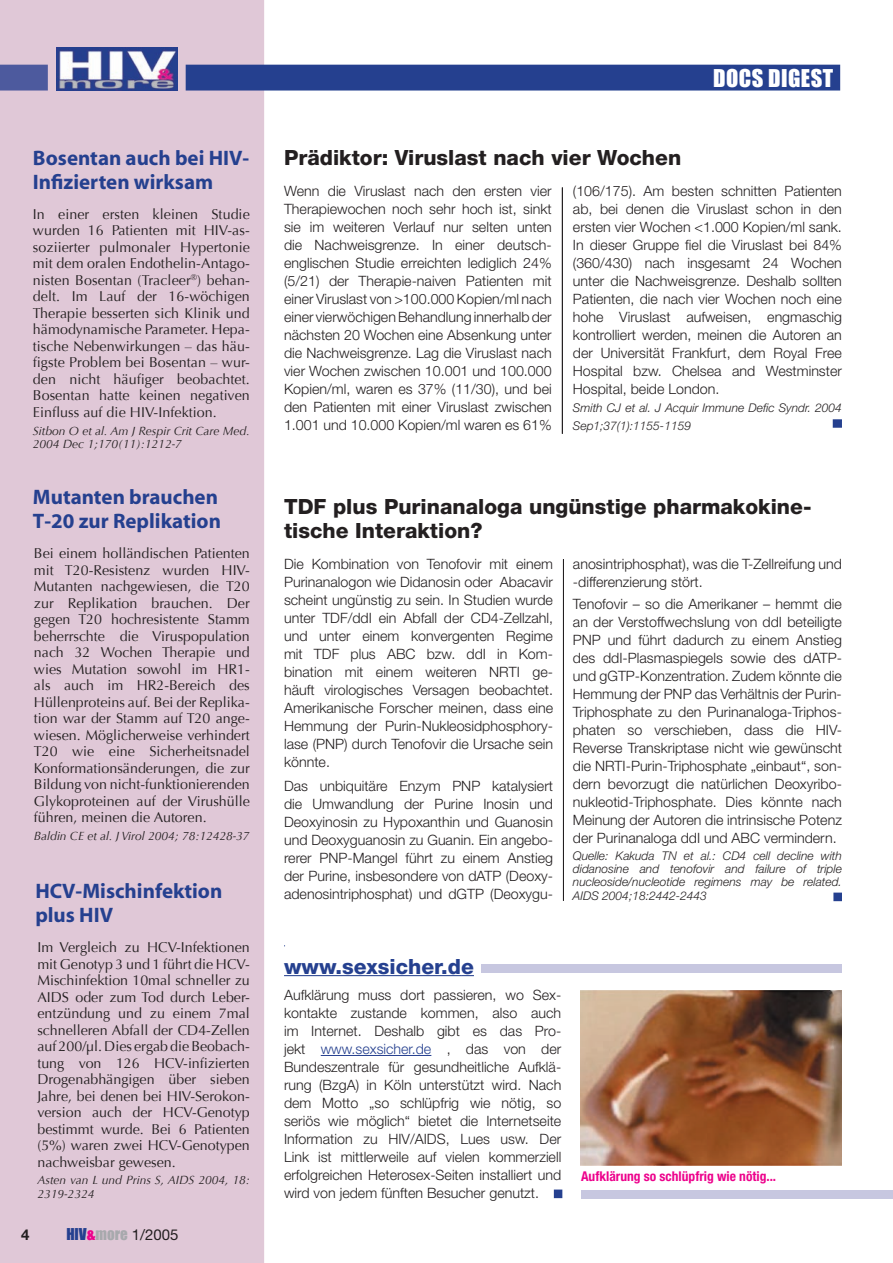
<style>
.page{position:relative;width:893px;height:1263px;background:#fff}
.page>*{position:absolute;margin:0;border:0;box-sizing:border-box;transform-origin:0 0}
.t1{font:22.5px "Impact";letter-spacing:.02em;color:#fff}
.t2{font:700 21px/24px "Myriad";color:#25408f}
.t3{font:800 21px/24px "Helvetica Neue";color:#231f20}
.t4{font:800 21px "Helvetica Neue";color:#25408f}
.t5{font:15px "Helvetica Neue";color:#231f20}
.t6{font:700 15px "Helvetica Neue";color:#231f20}
.Body_Text{font:300 14.25px/18px "Helvetica Neue";color:#231f20;text-align:justify}
.heading_3{font:14.25px/16.5px "Optima";color:#231f20;text-align:justify}
.t7{font:700 condensed 13.5px "Helvetica Neue";color:#ed028c}
.t8{font:italic 300 12px/13.2px "Helvetica Neue";color:#231f20}
.heading_4{font:italic 12px/13.5px "Optima";color:#231f20}
.heading_3-2{font:italic 12px "Optima";color:#231f20}
.s1{font-family:"Impact";color:#25408f}
.s2{font-family:"Impact";color:#ed028c}
.s3{font-family:"Impact";color:#a8a9ad}
.s4{color:#25408f}
</style>
<div class="page">
<div style="left:0;top:0;width:264px;height:1263px;background:#e0c8d7"></div>
<div style="left:186px;top:65px;width:653px;height:25px;background:#25408f"></div>
<div style="left:186px;top:65px;width:654px;height:26px;border:2px solid #25408f"></div>
<img style="left:57px;top:48px;width:121px;height:43px">
<svg style="left:0;top:65px;width:48px;height:26px"></svg>
<hr style="left:562px;top:187px;width:1px;height:247px;background:#231f20">
<div style="left:481px;top:964px;width:361px;height:8px;background:#c7c7e0"></div>
<div style="left:833px;top:420px;width:8px;height:7px;background:#25408f"></div>
<div style="left:833px;top:419px;width:9px;height:9px;border:2px solid #25408f"></div>
<hr style="left:284px;top:975px;width:177px;height:1px;background:#25408f">
<svg style="left:461px;top:975px;width:13px;height:1px"></svg>
<hr style="left:321px;top:1055px;width:103px;height:1px;background:#25408f">
<div style="left:834px;top:893px;width:7px;height:7px;background:#25408f"></div>
<div style="left:833px;top:892px;width:9px;height:9px;border:2px solid #25408f"></div>
<hr style="left:563px;top:559px;width:1px;height:342px;background:#231f20">
<div style="left:581px;top:1191px;width:312px;height:8px;background:#c7c7e0"></div>
<img style="left:580px;top:990px;width:262px;height:175px">
<div style="left:555px;top:1190px;width:7px;height:7px;background:#25408f"></div>
<div style="left:554px;top:1189px;width:8px;height:9px;border:2px solid #25408f"></div>
<p class="t2" style="left:33px;top:146px;width:218px">Bosentan auch bei HIV-<br>Infizierten wirksam</p>
<p class="heading_3" style="left:33px;top:206px;width:218px">In einer ersten kleinen Studie wurden 16 Patienten mit HIV-as&shy;soziierter pulmonaler Hypertonie mit dem oralen Endothelin-Antago&shy;nisten Bosentan (Tracleer<sup>®</sup>) behan&shy;delt. Im Lauf der 16-wöchigen Therapie besserten sich Klinik und hämodynamische Parameter. Hepa&shy;tische Nebenwirkungen – das häu&shy;figste Problem bei Bosentan – wur&shy;den nicht häufiger beobachtet.<br>Bosentan hatte keinen negativen Einfluss auf die HIV-Infektion.</p>
<p class="heading_4" style="left:33px;top:424px;width:218px">Sitbon O et al. Am J Respir Crit Care Med.<br>2004 Dec 1;170(11):1212-7</p>
<p class="t2" style="left:33px;top:486px;width:190px">Mutanten brauchen<br>T-20 zur Replikation</p>
<p class="heading_3" style="left:34px;top:545px;width:217px">Bei einem holländischen Patienten mit T20-Resistenz wurden HIV-Mutanten nachgewiesen, die T20 zur Replikation brauchen. Der gegen T20 hochresistente Stamm beherrschte die Viruspopulation nach 32 Wochen Therapie und wies Mutation sowohl im HR1- als auch im HR2-Bereich des Hüllenproteins auf. Bei der Replika&shy;tion war der Stamm auf T20 ange&shy;wiesen. Möglicherweise verhindert T20 wie eine Sicherheitsnadel Konformationsänderungen, die zur Bildung von nicht-funktionierenden Glykoproteinen auf der Virushülle führen, meinen die Autoren.</p>
<p class="heading_3-2" style="left:34px;top:829px;width:217px">Baldin CE et al. J Virol 2004; 78:12428-37</p>
<p class="t2" style="left:35px;top:879px;width:189px">HCV-Mischinfektion plus HIV</p>
<p class="heading_3" style="left:37px;top:939px;width:214px">Im Vergleich zu HCV-Infektionen mit Genotyp 3 und 1 führt die HCV-Mischinfektion 10mal schneller zu AIDS oder zum Tod durch Leber&shy;entzündung und zu einem 7mal schnelleren Abfall der CD4-Zellen auf 200/µl. Dies ergab die Beobach&shy;tung von 126 HCV-infizierten Drogenabhängigen über sieben Jahre, bei denen bei HIV-Serokon&shy;version auch der HCV-Genotyp bestimmt wurde. Bei 6 Patienten (5%) waren zwei HCV-Genotypen nachweisbar gewesen.</p>
<p class="heading_4" style="left:37px;top:1173px;width:214px">Asten van L und Prins S, AIDS 2004, 18:<br>2319-2324</p>
<p class="t6" style="left:21px;top:1226px;width:10px">4</p>
<p class="t5" style="left:66px;top:1225px;width:114px"><span class="s1">HIV</span><span class="s2">&amp;</span><span class="s3">more</span> 1/2005</p>
<p class="t3" style="left:284px;top:145px;width:399px">Prädiktor: Viruslast nach vier Wochen</p>
<p class="t1" style="left:713px;top:64px;width:121px">DOCS DIGEST</p>
<p class="Body_Text" style="left:284px;top:182px;width:269px">Wenn die Viruslast nach den ersten vier Therapiewochen noch sehr hoch ist, sinkt sie im weiteren Verlauf nur selten unten die Nachweisgrenze. In einer deutsch&shy;englischen Studie erreichten lediglich 24% (5/21) der Therapie-naiven Patienten mit einer Viruslast von &gt;100.000 Kopien/ml nach einer vierwöchigen Behandlung innerhalb der nächsten 20 Wochen eine Absenkung unter die Nachweisgrenze. Lag die Viruslast nach vier Wochen zwischen 10.001 und 100.000<br>Kopien/ml, waren es 37% (11/30), und bei den Patienten mit einer Viruslast zwischen 1.001 und 10.000 Kopien/ml waren es 61%</p>
<p class="Body_Text" style="left:573px;top:181px;width:270px">(106/175). Am besten schnitten Patienten ab, bei denen die Viruslast schon in den ersten vier Wochen &lt;1.000 Kopien/ml sank.<br>In dieser Gruppe fiel die Viruslast bei 84% (360/430) nach insgesamt 24 Wochen unter die Nachweisgrenze. Deshalb sollten Patienten, die nach vier Wochen noch eine hohe Viruslast aufweisen, engmaschig kontrolliert werden, meinen die Autoren an der Universität Frankfurt, dem Royal Free Hospital bzw. Chelsea and Westminster Hospital, beide London.</p>
<p class="t8" style="left:573px;top:398px;width:270px;line-height:18px">Smith CJ et al. J Acquir Immune Defic Syndr. 2004<br>Sep1;37(1):1155-1159</p>
<p class="t3" style="left:284px;top:494px;width:529px">TDF plus Purinanaloga ungünstige pharmakokine&shy;tische Interaktion?</p>
<p class="Body_Text" style="left:573px;top:554px;width:270px">anosintriphosphat), was die T-Zellreifung und -differenzierung stört.</p>
<p class="Body_Text" style="left:573px;top:594px;width:270px">Tenofovir – so die Amerikaner – hemmt die an der Verstoffwechslung von ddI beteiligte PNP und führt dadurch zu einem Anstieg des ddI-Plasmaspiegels sowie des dATP&shy;und gGTP-Konzentration. Zudem könnte die Hemmung der PNP das Verhältnis der Purin-Triphosphate zu den Purinanaloga-Triphos&shy;phaten so verschieben, dass die HIV-Reverse Transkriptase nicht wie gewünscht die NRTI-Purin-Triphosphate „einbaut“, son&shy;dern bevorzugt die natürlichen Deoxyribo&shy;nukleotid-Triphosphate. Dies könnte nach Meinung der Autoren die intrinsische Potenz der Purinanaloga ddI und ABC vermindern.</p>
<p class="t8" style="left:573px;top:849px;width:270px;text-align:justify">Quelle: Kakuda TN et al.: CD4 cell decline with didanosine and tenofovir and failure of triple nucleoside/nucleotide regimens may be related.<br>AIDS 2004;18:2442-2443</p>
<p class="Body_Text" style="left:284px;top:554px;width:270px">Die Kombination von Tenofovir mit einem Purinanalogon wie Didanosin oder Abacavir scheint ungünstig zu sein. In Studien wurde unter TDF/ddI ein Abfall der CD4-Zellzahl, und unter einem konvergenten Regime mit TDF plus ABC bzw. ddI in Kom&shy;bination mit einem weiteren NRTI ge&shy;häuft virologisches Versagen beobachtet.<br>Amerikanische Forscher meinen, dass eine Hemmung der Purin-Nukleosidphosphory&shy;lase (PNP) durch Tenofovir die Ursache sein könnte.</p>
<p class="Body_Text" style="left:284px;top:777px;width:270px">Das unbiquitäre Enzym PNP katalysiert die Umwandlung der Purine Inosin und Deoxyinosin zu Hypoxanthin und Guanosin und Deoxyguanosin zu Guanin. Ein angebo&shy;rerer PNP-Mangel führt zu einem Anstieg der Purine, insbesondere von dATP (Deoxy&shy;adenosintriphosphat) und dGTP (Deoxygu-</p>
<p class="t4" style="left:284px;top:953px;width:191px">www.sexsicher.de</p>
<p class="Body_Text" style="left:284px;top:986px;width:279px">Aufklärung muss dort passieren, wo Sex&shy;kontakte zustande kommen, also auch im Internet. Deshalb gibt es das Pro&shy;jekt <span class="s4">www.sexsicher.de</span> , das von der Bundeszentrale für gesundheitliche Aufklä&shy;rung (BzgA) in Köln unterstützt wird. Nach dem Motto „so schlüpfrig wie nötig, so seriös wie möglich“ bietet die Internetseite Information zu HIV/AIDS, Lues usw. Der Link ist mittlerweile auf vielen kommerziell erfolgreichen Heterosex-Seiten installiert und wird von jedem fünften Besucher genutzt.</p>
<p class="t7" style="left:581px;top:1167px;width:197px">Aufklärung so schlüpfrig wie nötig...</p>
</div>
